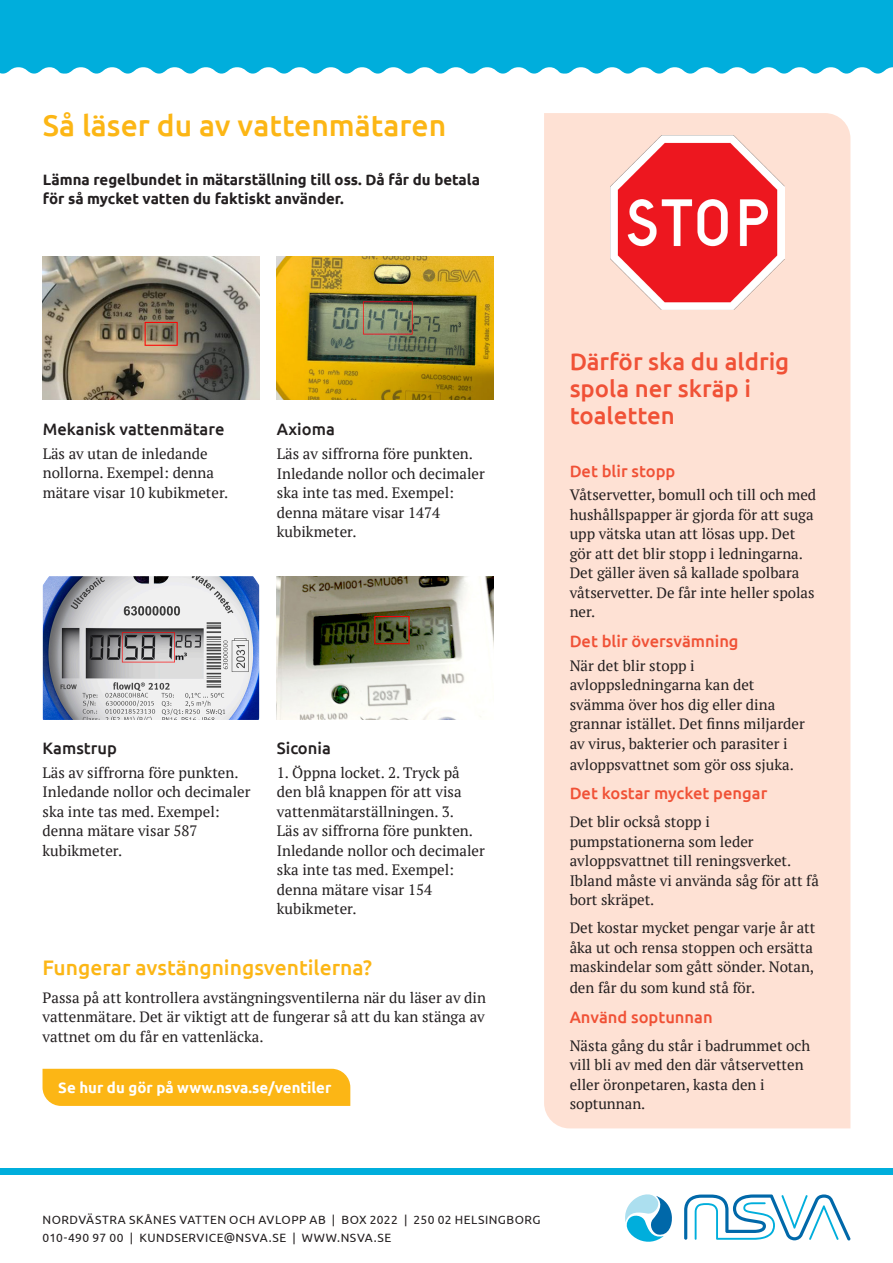
<style>
.page{position:relative;width:893px;height:1263px;background:#fff}
.page>*{position:absolute;margin:0;border:0;box-sizing:border-box;transform-origin:0 0}
._01_RUBRIK{font:500 30px "Ubuntu";color:#fcb615}
._02_RUBRIK{font:500 24px/27px "Ubuntu";color:#f05136}
._02_RUBRIK-2{font:500 21px "Ubuntu";color:#fcb615}
._03_RUBRIK{font:500 16.5px "Ubuntu";color:#231f20}
._02_Brödtext{font:500 16.5px "Ubuntu";color:#f05136}
._03_RUBRIK-2{font:500 16.5px "Ubuntu";color:#f05136}
._02_Brödtext-2{font:15px/19.5px "PT Serif";color:#231f20}
._02_Brödtext-3{font:700 15px/19.5px "Ubuntu";color:#231f20}
.Ingress{font:700 15px "Ubuntu";color:#fff}
.t1{font:12px "Ubuntu";letter-spacing:.04em;color:#231f20}
</style>
<div class="page">
<svg style="left:684px;top:1194px;width:166px;height:46px"></svg>
<svg style="left:625px;top:1194px;width:47px;height:48px"></svg>
<div style="left:0;top:0;width:893px;height:81px;background:#00aedc"></div>
<svg style="left:0;top:67px;width:893px;height:14px"></svg>
<div style="left:544px;top:113px;width:306px;height:1015px;background:#fee1d4"></div>
<div style="left:43px;top:1069px;width:307px;height:37px;background:#fcb615"></div>
<div style="left:0;top:1168px;width:893px;height:7px;background:#00aedc"></div>
<img style="left:610px;top:135px;width:174px;height:174px">
<img style="left:43px;top:257px;width:216px;height:143px">
<img style="left:43px;top:576px;width:216px;height:144px">
<img style="left:277px;top:256px;width:216px;height:144px">
<img style="left:277px;top:576px;width:216px;height:144px">
<p class="_01_RUBRIK" style="left:43px;top:107px;width:405px">Så läser du av vattenmätaren</p>
<p class="_02_Brödtext-3" style="left:43px;top:170px;width:439px">Lämna regelbundet in mätarställning till oss. Då får du betala för så mycket vatten du faktiskt använder.</p>
<p class="_03_RUBRIK" style="left:43px;top:419px;width:183px">Mekanisk vattenmätare</p>
<p class="_02_Brödtext-2" style="left:43px;top:444px;width:187px">Läs av utan de inledande nollorna. Exempel: denna mätare visar 10 kubikmeter.</p>
<p class="_03_RUBRIK" style="left:277px;top:419px;width:59px">Axioma</p>
<p class="_02_Brödtext-2" style="left:277px;top:444px;width:209px">Läs av siffrorna före punkten.<br>Inledande nollor och decimaler ska inte tas med. Exempel: denna mätare visar 1474 kubikmeter.</p>
<p class="_03_RUBRIK" style="left:43px;top:737px;width:76px">Kamstrup</p>
<p class="_02_Brödtext-2" style="left:43px;top:762px;width:209px">Läs av siffrorna före punkten.<br>Inledande nollor och decimaler ska inte tas med. Exempel: denna mätare visar 587 kubikmeter.</p>
<p class="_03_RUBRIK" style="left:277px;top:737px;width:55px">Siconia</p>
<p class="_02_Brödtext-2" style="left:277px;top:762px;width:209px">1. Öppna locket. 2. Tryck på den blå knappen för att visa vattenmätarställningen. 3.<br>Läs av siffrorna före punkten.<br>Inledande nollor och decimaler ska inte tas med. Exempel: denna mätare visar 154 kubikmeter.</p>
<p class="_02_RUBRIK-2" style="left:43px;top:954px;width:331px">Fungerar avstängningsventilerna?</p>
<p class="_02_Brödtext-2" style="left:43px;top:988px;width:445px;text-align:justify">Passa på att kontrollera avstängningsventilerna när du läser av din vattenmätare. Det är viktigt att de fungerar så att du kan stänga av vattnet om du får en vattenläcka.</p>
<p class="Ingress" style="left:58px;top:1079px;width:275px">Se hur du gör på www.nsva.se/ventiler</p>
<p class="_02_RUBRIK" style="left:570px;top:347px;width:221px">Därför ska du aldrig spola ner skräp i toaletten</p>
<p class="_03_RUBRIK-2" style="left:570px;top:460px;width:107px">Det blir stopp</p>
<p class="_02_Brödtext-2" style="left:570px;top:485px;width:248px">Våtservetter, bomull och till och med hushållspapper är gjorda för att suga upp vätska utan att lösas upp. Det gör att det blir stopp i ledningarna.<br>Det gäller även så kallade spolbara våtservetter. De får inte heller spolas ner.</p>
<p class="_03_RUBRIK-2" style="left:570px;top:631px;width:170px">Det blir översvämning</p>
<p class="_02_Brödtext-2" style="left:570px;top:655px;width:237px">När det blir stopp i avloppsledningarna kan det svämma över hos dig eller dina grannar istället. Det finns miljarder av virus, bakterier och parasiter i</p>
<p class="_02_Brödtext-2" style="left:570px;top:754px;width:226px">avloppsvattnet som gör oss sjuka.</p>
<p class="_02_Brödtext" style="left:570px;top:783px;width:199px">Det kostar mycket pengar</p>
<p class="_02_Brödtext-2" style="left:570px;top:812px;width:251px">Det blir också stopp i pumpstationerna som leder avloppsvattnet till reningsverket.<br>Ibland måste vi använda såg för att få bort skräpet.</p>
<p class="_02_Brödtext-2" style="left:570px;top:918px;width:247px">Det kostar mycket pengar varje år att åka ut och rensa stoppen och ersätta maskindelar som gått sönder. Notan,</p>
<p class="_02_Brödtext-2" style="left:570px;top:978px;width:187px">den får du som kund stå för.</p>
<p class="_02_Brödtext" style="left:570px;top:1006px;width:145px">Använd soptunnan</p>
<p class="_02_Brödtext-2" style="left:570px;top:1035px;width:242px">Nästa gång du står i badrummet och vill bli av med den där våtservetten eller öronpetaren, kasta den i soptunnan.</p>
<p class="t1" style="left:43px;top:1212px;width:500px">NORDVÄSTRA SKÅNES VATTEN OCH AVLOPP AB | BOX 2022 | 250 02 HELSINGBORG</p>
<p class="t1" style="left:43px;top:1230px;width:350px">010-490 97 00 | KUNDSERVICE@NSVA.SE | WWW.NSVA.SE</p>
</div>
